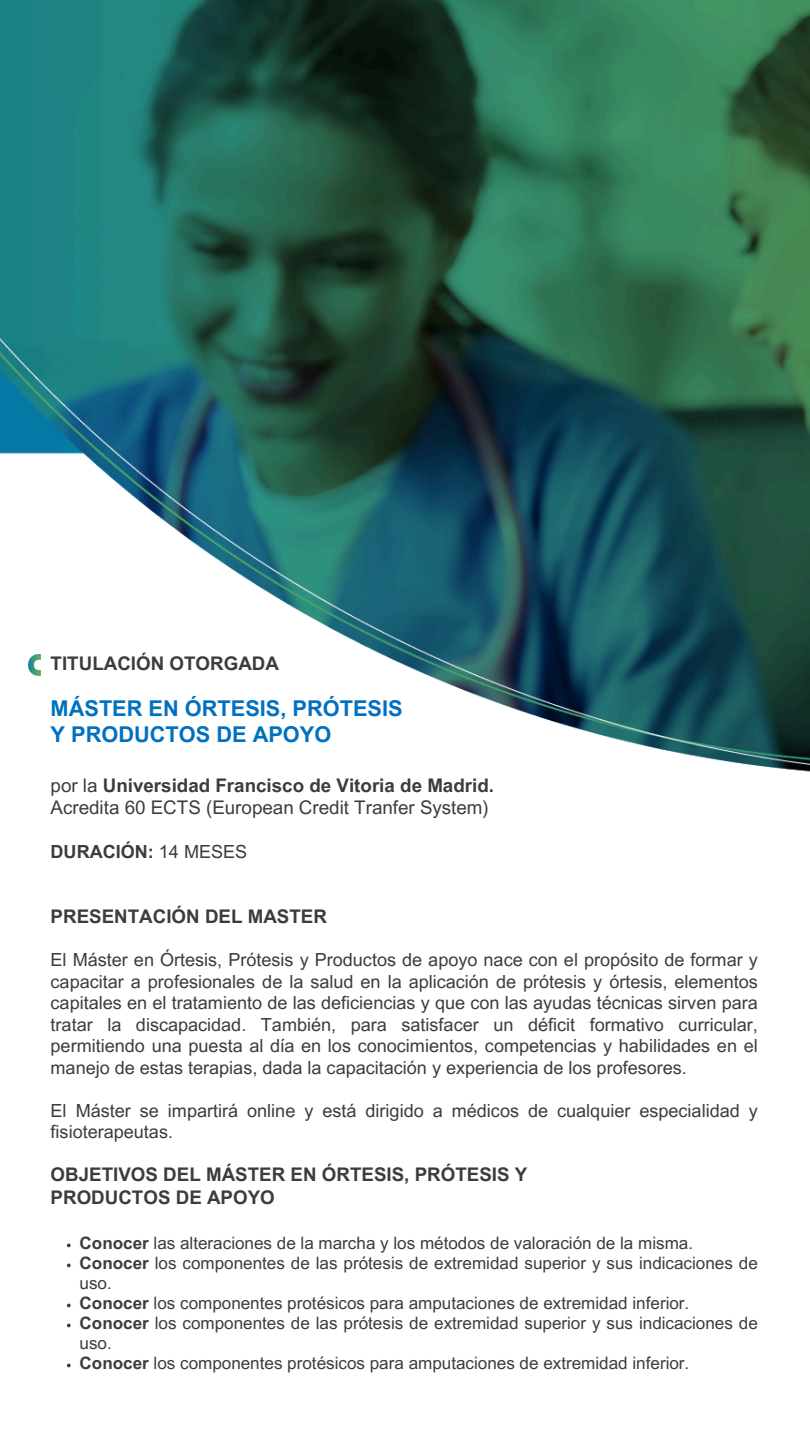
<style>
.page{position:relative;width:810px;height:1440px;background:#fff}
.page>*{position:absolute;margin:0;border:0;box-sizing:border-box;transform-origin:0 0}
.t1{font:700 21.8px/25.9px "Arial MT Pro";color:#0070c0}
.t2{font:700 18.8px/22.2px "Arial MT Pro";color:#3c3c3b}
.t3{font:18.8px/22.2px "Arial MT Pro";color:#3c3c3b}
.t4{font:18.1px/21.5px "Arial MT Pro";color:#3c3c3b;text-align:justify}
.t5{font:700 18.1px "Arial MT Pro";color:#3c3c3b}
.t6{font:17.1px/20px "Arial MT Pro";color:#3c3c3b}
.s1{font-weight:700}
.s2{font-weight:400}
</style>
<div class="page">
<img style="left:0;top:0;width:810px;height:1368px">
<svg style="left:67px;top:1244px;width:4px;height:3px"></svg>
<svg style="left:67px;top:1264px;width:4px;height:3px"></svg>
<svg style="left:67px;top:1304px;width:4px;height:3px"></svg>
<svg style="left:67px;top:1324px;width:4px;height:3px"></svg>
<svg style="left:67px;top:1364px;width:4px;height:3px"></svg>
<img style="left:28px;top:655px;width:13px;height:21px">
<p class="t2" style="left:51px;top:654px;width:230px">TITULACIÓN OTORGADA</p>
<p class="t1" style="left:51px;top:699px;width:354px">MÁSTER EN ÓRTESIS, PRÓTESIS<br>Y PRODUCTOS DE APOYO</p>
<p class="t3" style="left:51px;top:777px;width:445px">por la <span class="s1">Universidad Francisco de Vitoria de Madrid.<br></span>Acredita 60 ECTS (European Credit Tranfer System)</p>
<p class="t5" style="left:51px;top:845px;width:198px">DURACIÓN: <span class="s2">14 MESES</span></p>
<p class="t2" style="left:51px;top:907px;width:278px">PRESENTACIÓN DEL MASTER</p>
<p class="t4" style="left:51px;top:951px;width:709px">El Máster en Órtesis, Prótesis y Productos de apoyo nace con el propósito de formar y capacitar a profesionales de la salud en la aplicación de prótesis y órtesis, elementos capitales en el tratamiento de las deficiencias y que con las ayudas técnicas sirven para tratar la discapacidad. También, para satisfacer un déficit formativo curricular, permitiendo una puesta al día en los conocimientos, competencias y habilidades en el manejo de estas terapias, dada la capacitación y experiencia de los profesores.</p>
<p class="t4" style="left:51px;top:1102px;width:709px">El Máster se impartirá online y está dirigido a médicos de cualquier especialidad y fisioterapeutas.</p>
<p class="t2" style="left:51px;top:1166px;width:478px">OBJETIVOS DEL MÁSTER EN ÓRTESIS, PRÓTESIS Y<br>PRODUCTOS DE APOYO</p>
<p class="t6" style="left:80px;top:1235px;width:680px"><span class="s1">Conocer</span> las alteraciones de la marcha y los métodos de valoración de la misma.<br><span class="s1">Conocer</span> los componentes de las prótesis de extremidad superior y sus indicaciones de uso.<br><span class="s1">Conocer</span> los componentes protésicos para amputaciones de extremidad inferior.<br><span class="s1">Conocer</span> los componentes de las prótesis de extremidad superior y sus indicaciones de uso.<br><span class="s1">Conocer</span> los componentes protésicos para amputaciones de extremidad inferior.</p>
</div>
